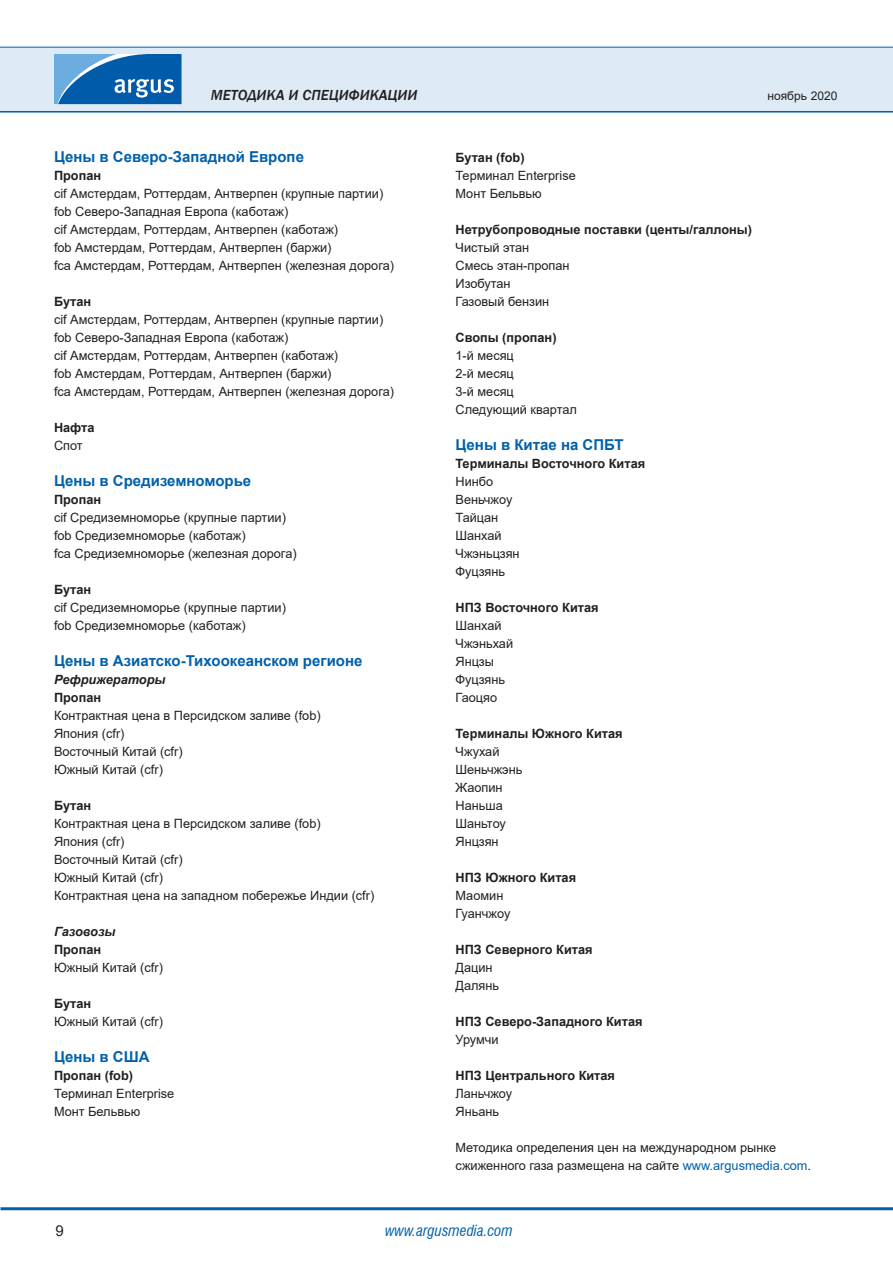
<style>
.page{position:relative;width:893px;height:1263px;background:#fff}
.page>*{position:absolute;margin:0;border:0;box-sizing:border-box;transform-origin:0 0}
.t1{font:700 15px "Arial";color:#0161aa}
.t2{font:italic 500 15px "Franklin Gothic";color:#231f20}
.t3{font:italic condensed 15px "Swiss 721 BT";color:#0161aa}
.t4{font:15px "Arial";color:#231f20}
.t5{font:12.75px/18px "Arial";color:#231f20}
.t6{font:700 12.75px "Arial";color:#231f20}
.t7{font:italic 700 12.75px "Arial";color:#231f20}
.t8{font:12px "Arial";color:#231f20}
.s1{color:#0161aa}
</style>
<div class="page">
<hr style="left:0;top:110px;width:893px;height:3px;background:#0161aa">
<div style="left:0;top:47px;width:893px;height:64px;background:#deebf7"></div>
<hr style="left:0;top:47px;width:893px;height:1px;background:#0161aa">
<hr style="left:1px;top:1207px;width:892px;height:3px;background:#0161aa">
<svg style="left:54px;top:54px;width:128px;height:50px"></svg>
<p class="t2" style="left:211px;top:86px;width:208px">Методика и спецификации</p>
<p class="t1" style="left:54px;top:146px;width:252px">Цены в Северо-Западной Европе</p>
<p class="t6" style="left:54px;top:167px;width:49px">Пропан</p>
<p class="t5" style="left:54px;top:184px;width:342px">cif Амстердам, Роттердам, Антверпен (крупные партии) fob Северо-Западная Европа (каботаж)<br>cif Амстердам, Роттердам, Антверпен (каботаж)<br>fob Амстердам, Роттердам, Антверпен (баржи)<br>fca Амстердам, Роттердам, Антверпен (железная дорога)</p>
<p class="t6" style="left:54px;top:293px;width:39px">Бутан</p>
<p class="t5" style="left:54px;top:310px;width:342px">cif Амстердам, Роттердам, Антверпен (крупные партии) fob Северо-Западная Европа (каботаж)<br>cif Амстердам, Роттердам, Антверпен (каботаж)<br>fob Амстердам, Роттердам, Антверпен (баржи)<br>fca Амстердам, Роттердам, Антверпен (железная дорога)</p>
<p class="t6" style="left:54px;top:419px;width:42px">Нафта</p>
<p class="t5" style="left:54px;top:436px;width:30px">Спот</p>
<p class="t1" style="left:54px;top:470px;width:199px">Цены в Средиземноморье</p>
<p class="t6" style="left:54px;top:491px;width:49px">Пропан</p>
<p class="t5" style="left:54px;top:508px;width:244px">cif Средиземноморье (крупные партии) fob Средиземноморье (каботаж)<br>fca Средиземноморье (железная дорога)</p>
<p class="t6" style="left:54px;top:581px;width:39px">Бутан</p>
<p class="t5" style="left:54px;top:598px;width:233px">cif Средиземноморье (крупные партии) fob Средиземноморье (каботаж)</p>
<p class="t1" style="left:54px;top:650px;width:310px">Цены в Азиатско-Тихоокеанском регионе</p>
<p class="t7" style="left:54px;top:671px;width:113px">Рефрижераторы</p>
<p class="t6" style="left:54px;top:689px;width:49px">Пропан</p>
<p class="t5" style="left:54px;top:706px;width:268px">Контрактная цена в Персидском заливе (fob)<br>Япония (cfr)<br>Восточный Китай (cfr)<br>Южный Китай (cfr)</p>
<p class="t6" style="left:54px;top:797px;width:39px">Бутан</p>
<p class="t5" style="left:54px;top:814px;width:322px">Контрактная цена в Персидском заливе (fob)<br>Япония (cfr)<br>Восточный Китай (cfr)<br>Южный Китай (cfr)<br>Контрактная цена на западном побережье Индии (cfr)</p>
<p class="t7" style="left:54px;top:923px;width:63px">Газовозы</p>
<p class="t6" style="left:54px;top:941px;width:49px">Пропан</p>
<p class="t5" style="left:54px;top:958px;width:110px">Южный Китай (cfr)</p>
<p class="t6" style="left:54px;top:995px;width:39px">Бутан</p>
<p class="t5" style="left:54px;top:1012px;width:110px">Южный Китай (cfr)</p>
<p class="t1" style="left:54px;top:1046px;width:97px">Цены в США</p>
<p class="t6" style="left:54px;top:1067px;width:81px">Пропан (fob)</p>
<p class="t5" style="left:54px;top:1084px;width:122px">Терминал Enterprise<br>Монт Бельвью</p>
<p class="t8" style="left:767px;top:87px;width:71px">ноябрь 2020</p>
<p class="t6" style="left:455px;top:149px;width:71px">Бутан (fob)</p>
<p class="t5" style="left:455px;top:166px;width:122px">Терминал Enterprise<br>Монт Бельвью</p>
<p class="t6" style="left:455px;top:221px;width:298px">Нетрубопроводные поставки (центы/галлоны)</p>
<p class="t5" style="left:455px;top:238px;width:116px">Чистый этан<br>Смесь этан-пропан<br>Изобутан<br>Газовый бензин</p>
<p class="t6" style="left:455px;top:329px;width:103px">Свопы (пропан)</p>
<p class="t5" style="left:455px;top:346px;width:123px">1-й месяц<br>2-й месяц<br>3-й месяц<br>Следующий квартал</p>
<p class="t1" style="left:455px;top:434px;width:170px">Цены в Китае на СПБТ</p>
<p class="t6" style="left:455px;top:455px;width:191px">Терминалы Восточного Китая</p>
<p class="t5" style="left:455px;top:472px;width:66px">Нинбо<br>Веньчжоу<br>Тайцан<br>Шанхай<br>Чжэньцзян<br>Фуцзянь</p>
<p class="t6" style="left:455px;top:599px;width:145px">НПЗ Восточного Китая</p>
<p class="t5" style="left:455px;top:616px;width:59px">Шанхай<br>Чжэньхай<br>Янцзы<br>Фуцзянь<br>Гаоцяо</p>
<p class="t6" style="left:455px;top:725px;width:169px">Терминалы Южного Китая</p>
<p class="t5" style="left:455px;top:742px;width:68px">Чжухай<br>Шеньчжэнь<br>Жаопин<br>Наньша<br>Шаньтоу<br>Янцзян</p>
<p class="t6" style="left:455px;top:869px;width:122px">НПЗ Южного Китая</p>
<p class="t5" style="left:455px;top:887px;width:56px">Маомин<br>Гуанчжоу</p>
<p class="t6" style="left:455px;top:941px;width:139px">НПЗ Северного Китая</p>
<p class="t5" style="left:455px;top:959px;width:45px">Дацин<br>Далянь</p>
<p class="t6" style="left:455px;top:1013px;width:189px">НПЗ Северо-Западного Китая</p>
<p class="t5" style="left:455px;top:1031px;width:45px">Урумчи</p>
<p class="t6" style="left:455px;top:1067px;width:161px">НПЗ Центрального Китая</p>
<p class="t5" style="left:455px;top:1085px;width:58px">Ланьчжоу<br>Яньань</p>
<p class="t5" style="left:455px;top:1139px;width:357px">Методика определения цен на международном рынке сжиженного газа размещена на сайте <span class="s1">www.argusmedia.com</span>.</p>
<p class="t4" style="left:55px;top:1220px;width:10px">9</p>
<p class="t3" style="left:385px;top:1221px;width:129px">www.argusmedia.com</p>
</div>
